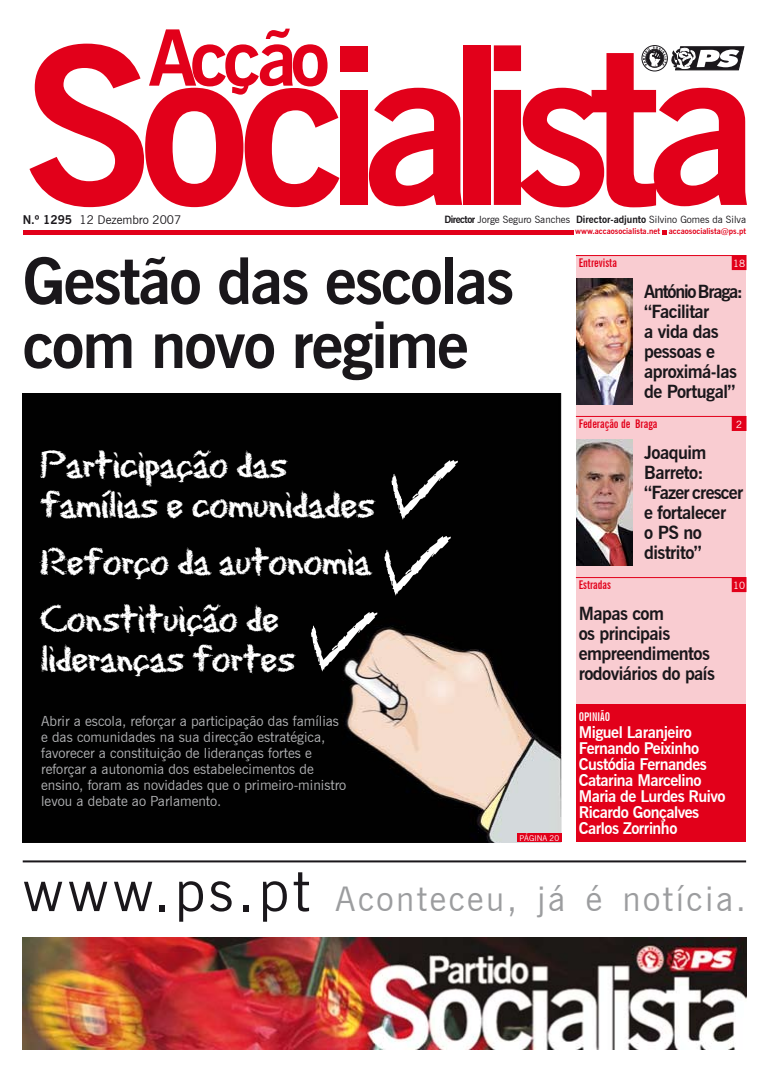
<style>
.page{position:relative;width:766px;height:1078px;background:#fff}
.page>*{position:absolute;margin:0;border:0;box-sizing:border-box;transform-origin:0 0}
.t1{font:700 64px/64px "News Gothic BT";letter-spacing:-.03em;color:#1a171b}
.t2{font:56px "News Gothic BT";color:#1a171b}
.t3{font:40px/40px "Eraser Dust";letter-spacing:-.03em;color:#fff}
.t4{font:34px "News Gothic BT";letter-spacing:.075em;color:#9c9d9f}
.t5{font:700 18px/20px "News Gothic BT";letter-spacing:-.03em;color:#1a171b}
.t6{font:700 16px/16px "News Gothic BT";letter-spacing:-.03em;color:#fff}
.t7{font:14px/16px "News Gothic BT";color:#b1b2b4}
.t8{font:700 extra-condensed 12px "News Gothic BT";color:#e2001a}
.t9{font:12px "News Gothic BT";color:#1a171b}
.t10{font:700 extra-condensed 12px "News Gothic BT";color:#fff}
.t11{font:10px "News Gothic BT";color:#1a171b}
.t12{font:10px "News Gothic BT";color:#fff}
.t13{font:700 8px "News Gothic BT";color:#e2001a}
.t14{font:8px "News Gothic BT";color:#fff}
.s1{font-weight:700}
</style>
<div class="page">
<img style="left:23px;top:393px;width:538px;height:448px">
<div style="left:576px;top:255px;width:170px;height:586px;background:#f9ccd1"></div>
<hr style="left:23px;top:230px;width:550px;height:4px;background:#e2001a">
<svg style="left:662px;top:230px;width:4px;height:4px"></svg>
<svg style="left:369px;top:88px;width:93px;height:118px"></svg>
<div style="left:463px;top:45px;width:27px;height:160px;background:#e2001a"></div>
<svg style="left:493px;top:45px;width:253px;height:162px"></svg>
<div style="left:340px;top:46px;width:27px;height:26px;background:#e2001a"></div>
<div style="left:340px;top:91px;width:27px;height:114px;background:#e2001a"></div>
<svg style="left:29px;top:29px;width:310px;height:178px"></svg>
<div style="left:517px;top:833px;width:44px;height:8px;background:#e2001a"></div>
<hr style="left:575px;top:416px;width:171px;height:1px;background:#e2001a">
<div style="left:732px;top:416px;width:13px;height:14px;background:#e2001a"></div>
<div style="left:732px;top:416px;width:14px;height:14px;border:1px solid #e2001a"></div>
<img style="left:23px;top:937px;width:723px;height:112px">
<hr style="left:23px;top:860px;width:723px;height:2px;background:#1a171b">
<svg style="left:391px;top:460px;width:66px;height:59px;background:#2f2f2f"></svg>
<svg style="left:384px;top:536px;width:66px;height:59px;background:#2f2f2f"></svg>
<svg style="left:311px;top:611px;width:66px;height:60px"></svg>
<div style="left:576px;top:703px;width:169px;height:138px;background:#e2001a"></div>
<img style="left:576px;top:278px;width:56px;height:126px">
<img style="left:576px;top:439px;width:56px;height:126px">
<hr style="left:575px;top:255px;width:171px;height:1px;background:#e2001a">
<div style="left:732px;top:255px;width:13px;height:14px;background:#e2001a"></div>
<div style="left:732px;top:255px;width:14px;height:15px;border:1px solid #e2001a"></div>
<hr style="left:575px;top:577px;width:171px;height:1px;background:#e2001a">
<div style="left:732px;top:577px;width:13px;height:14px;background:#e2001a"></div>
<div style="left:732px;top:577px;width:14px;height:14px;border:1px solid #e2001a"></div>
<p class="t9" style="left:23px;top:212px;width:160px"><span class="s1">N.º 1295</span> 12 Dezembro 2007</p>
<p class="t11" style="left:444px;top:213px;width:303px"><span class="s1">Director</span> Jorge Seguro Sanches <span class="s1">Director-adjunto</span> Silvino Gomes da Silva</p>
<p class="t13" style="left:575px;top:227px;width:172px">www.accaosocialista.net accaosocialista@ps.pt</p>
<h1 class="t1" style="left:23px;top:248px;width:493px">Gestão das escolas com novo regime</h1>
<h3 class="t3" style="left:40px;top:443px;width:337px">Participação das famílias e comunidades</h3>
<h3 class="t3" style="left:40px;top:532px;width:333px;line-height:57px">Reforço da autonomia<br>Constituição de</h3>
<h3 class="t3" style="left:40px;top:637px;width:257px">lideranças fortes</h3>
<p class="t7" style="left:41px;top:712px;width:306px">Abrir a escola, reforçar a participação das famílias e das comunidades na sua direcção estratégica, favorecer a constituição de lideranças fortes e reforçar a autonomia dos estabelecimentos de ensino, foram as novidades que o primeiro-ministro levou a debate ao Parlamento.</p>
<p class="t14" style="left:519px;top:832px;width:41px">pág ina 20</p>
<p class="t8" style="left:578px;top:255px;width:40px">Entrevista</p>
<p class="t12" style="left:732px;top:257px;width:14px">18</p>
<p class="t5" style="left:644px;top:281px;width:100px">António Braga: “Facilitar<br>a vida das pessoas e aproximá-las de Portugal”</p>
<p class="t8" style="left:578px;top:416px;width:80px">Federação de Braga</p>
<p class="t5" style="left:644px;top:442px;width:100px">Joaquim<br>Barreto: “Fazer crescer e fortalecer<br>o PS no distrito”</p>
<p class="t8" style="left:578px;top:577px;width:34px">Estradas</p>
<p class="t5" style="left:578px;top:603px;width:138px">Mapas com<br>os principais empreendimentos rodoviários do país</p>
<p class="t12" style="left:735px;top:418px;width:8px">2</p>
<p class="t12" style="left:732px;top:579px;width:14px">10</p>
<p class="t10" style="left:578px;top:709px;width:32px">Opinião</p>
<p class="t6" style="left:578px;top:723px;width:148px">Miguel Laranjeiro<br>Fernando Peixinho<br>Custódia Fernandes<br>Catarina Marcelino<br>Maria de Lurdes Ruivo<br>Ricardo Gonçalves<br>Carlos Zorrinho</p>
<h2 class="t2" style="left:23px;top:857px;width:289px">www.ps.pt</h2>
<h3 class="t4" style="left:335px;top:878px;width:412px">Aconteceu, já é notícia.</h3>
</div>
